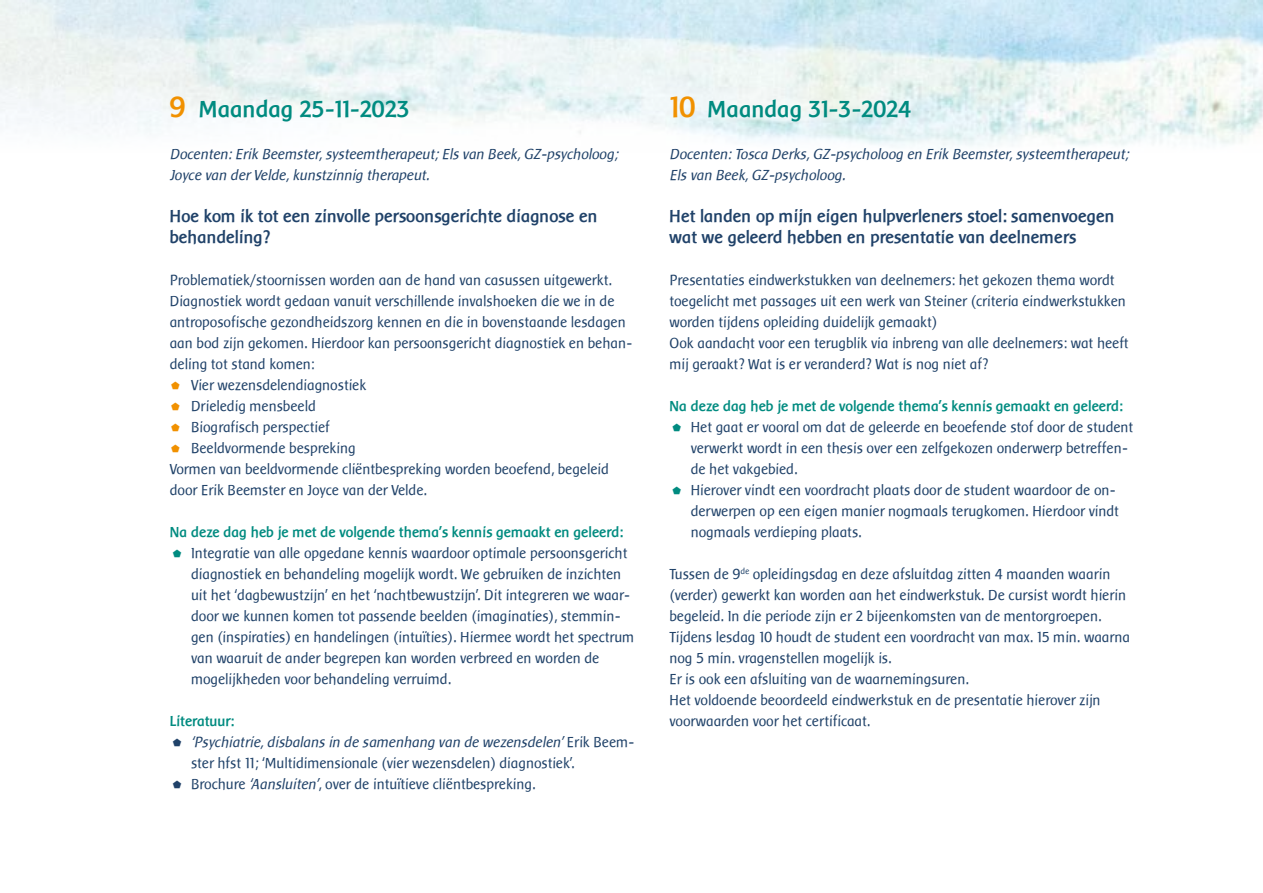
<style>
.page{position:relative;width:1263px;height:893px;background:#fff}
.page>*{position:absolute;margin:0;border:0;box-sizing:border-box;transform-origin:0 0}
.t1{font:700 24px "Baar Sophia";color:#008b80}
.t2{font:700 18px/21px "Baar Sophia";color:#204269}
.t3{font:15px/21px "Baar Sophia";color:#204269}
.t4{font:italic 15px/21px "Baar Sophia";color:#204269}
.t5{font:700 15px "Baar Sophia";color:#008b80}
.s1{font-size:30px;color:#f19100}
.s2{font-weight:700;color:#008b80}
.s3{font-style:italic}
</style>
<div class="page">
<h1 class="t1" style="left:170px;top:98px;width:241px"><span class="s1">9</span> Maandag 25-11-2023</h1>
<p class="t4" style="left:170px;top:144px;width:449px">Docenten: Erik Beemster, systeemtherapeut; Els van Beek, GZ-psycholoog;<br>Joyce van der Velde, kunstzinnig therapeut.</p>
<p class="t2" style="left:170px;top:206px;width:429px">Hoe kom ik tot een zinvolle persoonsgerichte diagnose en behandeling?</p>
<p class="t3" style="left:170px;top:270px;width:444px">Problematiek/stoornissen worden aan de hand van casussen uitgewerkt.</p>
<p class="t3" style="left:170px;top:291px;width:446px">Diagnostiek wordt gedaan vanuit verschillende invalshoeken die we in de</p>
<p class="t3" style="left:170px;top:312px;width:457px">antroposofische gezondheidszorg kennen en die in bovenstaande lesdagen</p>
<p class="t3" style="left:170px;top:333px;width:464px">aan bod zijn gekomen. Hierdoor kan persoonsgericht diagnostiek en behan-</p>
<p class="t3" style="left:170px;top:354px;width:146px">deling tot stand komen:</p>
<p class="t3" style="left:191px;top:375px;width:177px">Vier wezensdelendiagnostiek</p>
<p class="t3" style="left:191px;top:396px;width:126px">Drieledig mensbeeld</p>
<p class="t3" style="left:191px;top:417px;width:140px">Biografisch perspectief</p>
<p class="t3" style="left:191px;top:438px;width:166px">Beeldvormende bespreking</p>
<p class="t3" style="left:170px;top:459px;width:441px">Vormen van beeldvormende cliëntbespreking worden beoefend, begeleid</p>
<p class="t3" style="left:170px;top:480px;width:259px">door Erik Beemster en Joyce van der Velde.</p>
<p class="t5" style="left:170px;top:525px;width:455px">Na deze dag heb je met de volgende thema’s kennis gemaakt en geleerd:</p>
<p class="t3" style="left:191px;top:543px;width:445px">Integratie van alle opgedane kennis waardoor optimale persoonsgericht diagnostiek en behandeling mogelijk wordt. We gebruiken de inzichten uit het ‘dagbewustzijn’ en het ‘nachtbewustzijn’. Dit integreren we waar&shy;door we kunnen komen tot passende beelden (imaginaties), stemmin&shy;gen (inspiraties) en handelingen (intuïties). Hiermee wordt het spectrum van waaruit de ander begrepen kan worden verbreed en worden de mogelijkheden voor behandeling verruimd.</p>
<p class="t3" style="left:191px;top:711px;width:445px;text-indent:-21px"><span class="s2">Literatuur:<br></span><span class="s3">‘Psychiatrie, disbalans in de samenhang van de wezensdelen’</span> Erik Beem&shy;ster hfst 11; ‘Multidimensionale (vier wezensdelen) diagnostiek’.<br>Brochure <span class="s3">‘Aansluiten’</span>, over de intuïtieve cliëntbespreking.</p>
<h1 class="t1" style="left:670px;top:98px;width:243px"><span class="s1">10</span> Maandag 31-3-2024</h1>
<p class="t4" style="left:670px;top:144px;width:460px">Docenten: Tosca Derks, GZ-psycholoog en Erik Beemster, systeemtherapeut;<br>Els van Beek, GZ-psycholoog.</p>
<p class="t2" style="left:670px;top:206px;width:447px">Het landen op mijn eigen hulpverleners stoel: samenvoegen wat we geleerd hebben en presentatie van deelnemers</p>
<p class="t3" style="left:670px;top:270px;width:461px">Presentaties eindwerkstukken van deelnemers: het gekozen thema wordt toegelicht met passages uit een werk van Steiner (criteria eindwerkstukken worden tijdens opleiding duidelijk gemaakt)<br>Ook aandacht voor een terugblik via inbreng van alle deelnemers: wat heeft mij geraakt? Wat is er veranderd? Wat is nog niet af?</p>
<p class="t5" style="left:670px;top:399px;width:455px">Na deze dag heb je met de volgende thema’s kennis gemaakt en geleerd:</p>
<p class="t3" style="left:691px;top:417px;width:444px">Het gaat er vooral om dat de geleerde en beoefende stof door de student verwerkt wordt in een thesis over een zelfgekozen onderwerp betreffen&shy;de het vakgebied.<br>Hierover vindt een voordracht plaats door de student waardoor de on&shy;derwerpen op een eigen manier nogmaals terugkomen. Hierdoor vindt nogmaals verdieping plaats.</p>
<p class="t3" style="left:670px;top:564px;width:462px">Tussen de 9<sup>de</sup> opleidingsdag en deze afsluitdag zitten 4 maanden waarin (verder) gewerkt kan worden aan het eindwerkstuk. De cursist wordt hierin begeleid. In die periode zijn er 2 bijeenkomsten van de mentorgroepen.<br>Tijdens lesdag 10 houdt de student een voordracht van max. 15 min. waarna nog 5 min. vragenstellen mogelijk is.<br>Er is ook een afsluiting van de waarnemingsuren.<br>Het voldoende beoordeeld eindwerkstuk en de presentatie hierover zijn voorwaarden voor het certificaat.</p>
</div>
